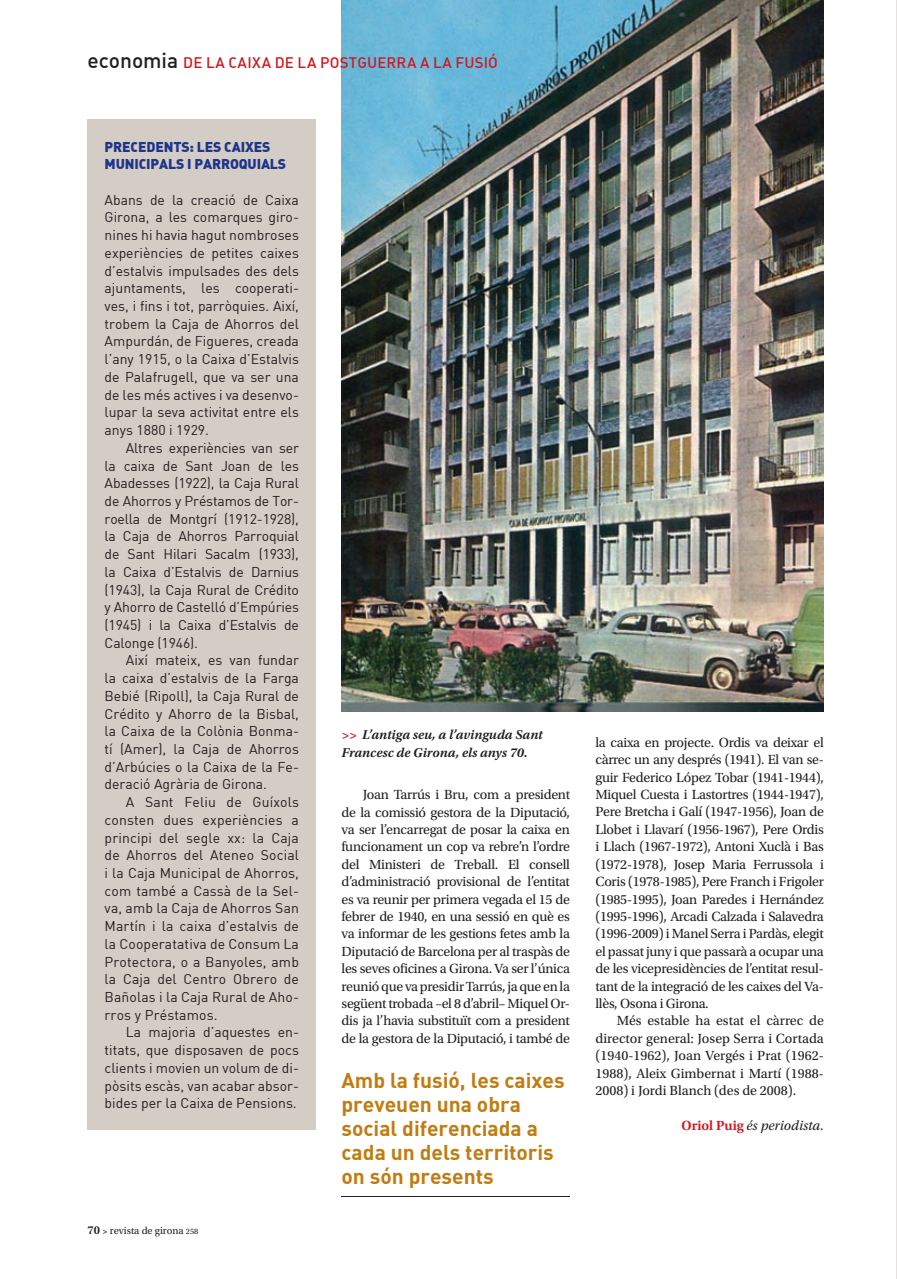
<style>
.page{position:relative;width:897px;height:1279px;background:#fff}
.page>*{position:absolute;margin:0;border:0;box-sizing:border-box;transform-origin:0 0}
.t1{font:21px/24px "DIN Bold";color:#c27b11}
.t2{font:15px "DIN Medium Alternate";letter-spacing:.015em;color:#d2161e}
.t3{font:13.95px/17.7px "DIN";color:#231f20;text-align:justify}
.t4{font:13.95px/17.4px "Utopia Std";letter-spacing:-.02em;color:#231f20;text-align:justify}
.t5{font:13.95px/17.7px "DIN Black Alternate";letter-spacing:-.01em;color:#1e358b}
.t6{font:italic 13.95px "Utopia Std";color:#231f20}
.t7{font:italic 600 13.5px/17.4px "Utopia Std";color:#231f20}
.t8{font:10.5px "Utopia Std";color:#231f20}
.s1{font-size:21px;color:#231f20}
.s2{font-weight:600;font-size:12px}
.s3{font-weight:600;font-size:9px}
.s4{font-size:8.25px}
.s5{color:#d2161e}
.s6{font-weight:600;font-style:normal;color:#d2161e}
</style>
<div class="page">
<hr style="left:895px;top:0;width:1px;height:1278px;background:#e8e0dc">
<div style="left:88px;top:119px;width:228px;height:1010px;background:#d4cdc5"></div>
<hr style="left:341px;top:1195px;width:228px;height:1px;background:#231f20">
<img style="left:341px;top:0;width:482px;height:711px">
<p class="t2" style="left:88px;top:53px;width:411px"><span class="s1">economia</span> DE LA CAIXA DE LA POSTGUERRA A LA FUSIÓ</p>
<p class="t5" style="left:105px;top:137px;width:183px">PRECEDENTS: LES CAIXES<br>MUNICIPALS I PARROQUIALS</p>
<p class="t3" style="left:105px;top:190px;width:196px">Abans de la creació de Caixa Girona, a les comarques giro&shy;nines hi havia hagut nombroses experiències de petites caixes d’estalvis impulsades des dels ajuntaments, les cooperati&shy;ves, i fins i tot, parròquies. Així, trobem la Caja de Ahorros del Ampurdán, de Figueres, creada l’any 1915, o la Caixa d’Estalvis de Palafrugell, que va ser una de les més actives i va desenvo&shy;lupar la seva activitat entre els anys 1880 i 1929.</p>
<p class="t3" style="left:105px;top:438px;width:196px;text-indent:21px">Altres experiències van ser la caixa de Sant Joan de les Abadesses (1922), la Caja Rural de Ahorros y Préstamos de Tor&shy;roella de Montgrí (1912-1928), la Caja de Ahorros Parroquial de Sant Hilari Sacalm (1933), la Caixa d’Estalvis de Darnius (1943), la Caja Rural de Crédito y Ahorro de Castelló d’Empúries (1945) i la Caixa d’Estalvis de Calonge (1946).</p>
<p class="t3" style="left:105px;top:651px;width:196px;text-indent:21px">Així mateix, es van fundar la caixa d’estalvis de la Farga Bebié (Ripoll), la Caja Rural de Crédito y Ahorro de la Bisbal, la Caixa de la Colònia Bonma&shy;tí (Amer), la Caja de Ahorros d’Arbúcies o la Caixa de la Fe&shy;deració Agrària de Girona.</p>
<p class="t3" style="left:105px;top:792px;width:196px;text-indent:21px">A Sant Feliu de Guíxols consten dues experiències a principi del segle xx: la Caja de Ahorros del Ateneo Social i la Caja Municipal de Ahorros, com també a Cassà de la Sel&shy;va, amb la Caja de Ahorros San Martín i la caixa d’estalvis de la Cooperatativa de Consum La Protectora, o a Banyoles, amb la Caja del Centro Obrero de Bañolas i la Caja Rural de Aho&shy;rros y Préstamos.</p>
<p class="t3" style="left:105px;top:1022px;width:196px;text-indent:21px">La majoria d’aquestes en&shy;titats, que disposaven de pocs clients i movien un volum de di&shy;pòsits escàs, van acabar absor&shy;bides per la Caixa de Pensions.</p>
<p class="t8" style="left:88px;top:1224px;width:112px"><span class="s2">70</span> <span class="s3">&gt;</span> revista de girona <span class="s4">258</span></p>
<p class="t7" style="left:341px;top:726px;width:203px"><span class="s5">&gt;&gt;</span> L’antiga seu, a l’avinguda Sant<br>Francesc de Girona, els anys 70.</p>
<p class="t4" style="left:341px;top:786px;width:230px;text-indent:21px">Joan Tarrús i Bru, com a president de la comissió gestora de la Diputació, va ser l’encarregat de posar la caixa en funcionament un cop va rebre’n l’ordre del Ministeri de Treball. El consell d’administració provisional de l’entitat es va reunir per primera vegada el 15 de febrer de 1940, en una sessió en què es va informar de les gestions fetes amb la Diputació de Barcelona per al traspàs de les seves oficines a Girona. Va ser l’única reunió que va presidir Tarrús, ja que en la següent trobada –el 8 d’abril– Miquel Or&shy;dis ja l’havia substituït com a president de la gestora de la Diputació, i també de</p>
<h1 class="t1" style="left:341px;top:1066px;width:224px">Amb la fusió, les caixes preveuen una obra social diferenciada a cada un dels territoris on són presents</h1>
<p class="t4" style="left:595px;top:733px;width:230px">la caixa en projecte. Ordis va deixar el càrrec un any després (1941). El van se&shy;guir Federico López Tobar (1941-1944), Miquel Cuesta i Lastortres (1944-1947), Pere Bretcha i Galí (1947-1956), Joan de Llobet i Llavarí (1956-1967), Pere Ordis i Llach (1967-1972), Antoni Xuclà i Bas (1972-1978), Josep Maria Ferrussola i Coris (1978-1985), Pere Franch i Frigoler (1985-1995), Joan Paredes i Hernández (1995-1996), Arcadi Calzada i Salavedra (1996-2009) i Manel Serra i Pardàs, elegit el passat juny i que passarà a ocupar una de les vicepresidències de l’entitat resul&shy;tant de la integració de les caixes del Va&shy;llès, Osona i Girona.</p>
<p class="t4" style="left:595px;top:1012px;width:230px;text-indent:21px">Més estable ha estat el càrrec de director general: Josep Serra i Cortada (1940-1962), Joan Vergés i Prat (1962- 1988), Aleix Gimbernat i Martí (1988- 2008) i Jordi Blanch (des de 2008).</p>
<p class="t6" style="left:681px;top:1117px;width:144px"><span class="s6">Oriol Puig</span> és periodista.</p>
</div>
